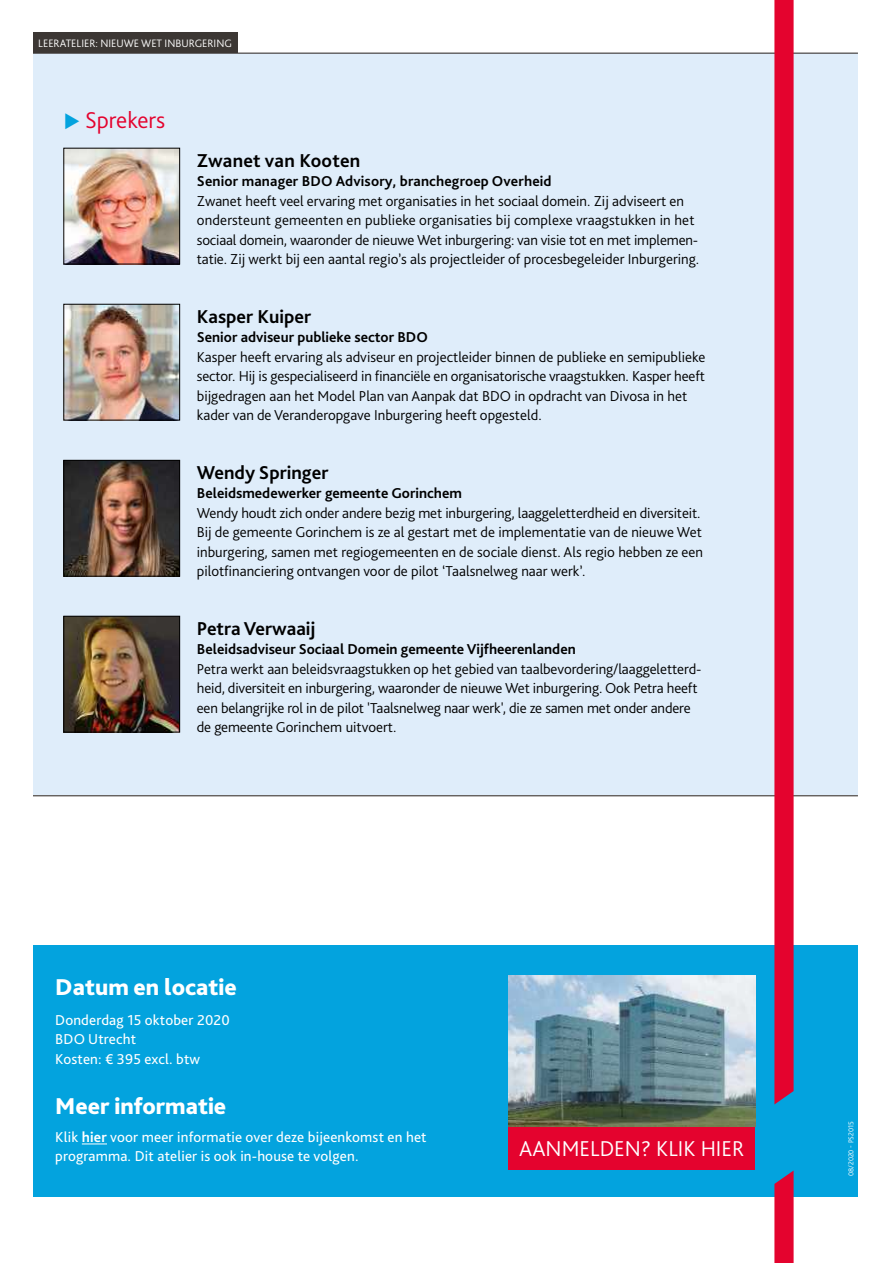
<style>
.page{position:relative;width:893px;height:1263px;background:#fff}
.page>*{position:absolute;margin:0;border:0;box-sizing:border-box;transform-origin:0 0}
.t1{font:800 24px "Bliss Pro";color:#fff}
.t2{font:300 24px "Bliss Pro";color:#e4032e}
.t3{font:300 22.5px "Bliss Pro";color:#fff}
.t4{font:700 19.5px "Bliss Pro";color:#000}
.t5{font:300 15px/19.5px "Bliss Pro";color:#000}
.t6{font:700 15px "Bliss Pro";color:#000}
.t7{font:15px/19.5px "Bliss Pro";letter-spacing:.01em;color:#fff}
.t8{font:300 11.25px "Bliss Pro";color:#fff}
.t9{font:300 7.5px "Bliss Pro";color:#fff}
.s1{font-weight:700}
</style>
<div class="page">
<div style="left:33px;top:945px;width:825px;height:252px;background:#03a3de"></div>
<div style="left:33px;top:32px;width:204px;height:21px;background:#3c3734"></div>
<div style="left:33px;top:54px;width:825px;height:741px;background:#dfedfa"></div>
<svg style="left:82px;top:1143px;width:25px;height:1px"></svg>
<svg style="left:774px;top:1170px;width:20px;height:93px;background:#d11843"></svg>
<img style="left:66px;top:462px;width:112px;height:112px">
<div style="left:64px;top:460px;width:116px;height:116px;border:1px solid #000"></div>
<img style="left:66px;top:618px;width:112px;height:112px">
<div style="left:64px;top:616px;width:116px;height:116px;border:1px solid #000"></div>
<img style="left:66px;top:150px;width:112px;height:112px">
<div style="left:64px;top:148px;width:116px;height:116px;border:1px solid #000"></div>
<img style="left:66px;top:306px;width:112px;height:112px">
<div style="left:64px;top:304px;width:116px;height:116px;border:1px solid #000"></div>
<hr style="left:33px;top:53px;width:825px;height:1px;background:#3c3734">
<hr style="left:33px;top:795px;width:825px;height:1px;background:#3c3734">
<svg style="left:774px;top:0;width:20px;height:1104px;background:#df1d45"></svg>
<img style="left:509px;top:976px;width:246px;height:151px">
<div style="left:509px;top:1127px;width:246px;height:42px;background:#e4032e"></div>
<p class="t8" style="left:38px;top:36px;width:195px">LEERATELIER: NIEUWE WET INBURGERING</p>
<h1 class="t2" style="left:85px;top:105px;width:82px">Sprekers</h1>
<h3 class="t4" style="left:197px;top:148px;width:165px">Zwanet van Kooten</h3>
<p class="t6" style="left:197px;top:172px;width:356px">Senior manager BDO Advisory, branchegroep Overheid</p>
<p class="t5" style="left:197px;top:190px;width:504px">Zwanet heeft veel ervaring met organisaties in het sociaal domein. Zij adviseert en ondersteunt gemeenten en publieke organisaties bij complexe vraagstukken in het sociaal domein, waaronder de nieuwe Wet inburgering: van visie tot en met implemen&shy;tatie. Zij werkt bij een aantal regio’s als projectleider of procesbegeleider Inburgering.</p>
<h3 class="t4" style="left:197px;top:304px;width:116px">Kasper Kuiper</h3>
<p class="t6" style="left:197px;top:328px;width:233px">Senior adviseur publieke sector BDO</p>
<p class="t5" style="left:197px;top:346px;width:510px">Kasper heeft ervaring als adviseur en projectleider binnen de publieke en semipublieke sector. Hij is gespecialiseerd in financiële en organisatorische vraagstukken. Kasper heeft bijgedragen aan het Model Plan van Aanpak dat BDO in opdracht van Divosa in het kader van de Veranderopgave Inburgering heeft opgesteld.</p>
<h3 class="t4" style="left:197px;top:460px;width:133px">Wendy Springer</h3>
<p class="t6" style="left:197px;top:484px;width:267px">Beleidsmedewerker gemeente Gorinchem</p>
<p class="t5" style="left:197px;top:502px;width:508px">Wendy houdt zich onder andere bezig met inburgering, laaggeletterdheid en diversiteit.<br>Bij de gemeente Gorinchem is ze al gestart met de implementatie van de nieuwe Wet inburgering, samen met regiogemeenten en de sociale dienst. Als regio hebben ze een pilotfinanciering ontvangen voor de pilot ‘Taalsnelweg naar werk’.</p>
<h3 class="t4" style="left:197px;top:616px;width:120px">Petra Verwaaij</h3>
<p class="t6" style="left:197px;top:640px;width:380px">Beleidsadviseur Sociaal Domein gemeente Vijfheerenlanden</p>
<p class="t5" style="left:197px;top:658px;width:506px">Petra werkt aan beleidsvraagstukken op het gebied van taalbevordering/laaggeletterd&shy;heid, diversiteit en inburgering, waaronder de nieuwe Wet inburgering. Ook Petra heeft een belangrijke rol in de pilot 'Taalsnelweg naar werk', die ze samen met onder andere de gemeente Gorinchem uitvoert.</p>
<h1 class="t1" style="left:55px;top:972px;width:183px">Datum en locatie</h1>
<p class="t7" style="left:55px;top:1009px;width:176px">Donderdag 15 oktober 2020<br>BDO Utrecht<br>Kosten: € 395 excl. btw</p>
<h1 class="t1" style="left:55px;top:1091px;width:173px">Meer informatie</h1>
<p class="t7" style="left:55px;top:1126px;width:373px">Klik <span class="s1">hier</span> voor meer informatie over deze bijeenkomst en het programma. Dit atelier is ook in-house te volgen.</p>
<h2 class="t3" style="left:519px;top:1134px;width:226px">AANMELDEN? KLIK HIER</h2>
<p class="t9" style="left:846px;top:1176px;width:57px;rotate:-90deg">08/2020 - PS2015</p>
</div>
